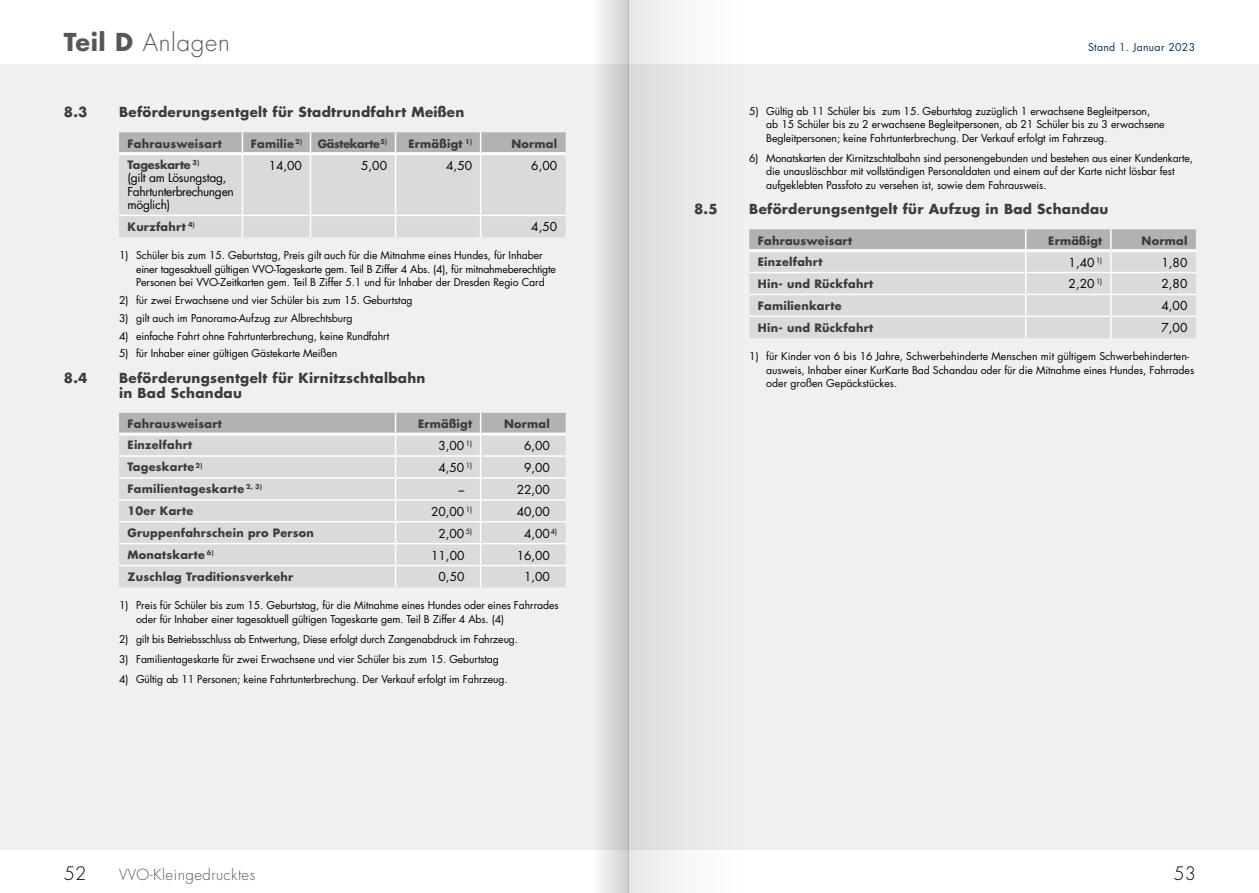
<style>
.page{position:relative;width:1259px;height:893px;background:#fff}
.page>*{position:absolute;margin:0;border:0;box-sizing:border-box;transform-origin:0 0}
.t1{font:300 24px "Futura Std";letter-spacing:.03em;color:#575756}
.t2{font:300 18px "Futura Std";color:#000}
.t3{font:300 15px "Futura Std";letter-spacing:.03em;color:#575756}
.t4{font:700 13.5px/15px "Futura Std";letter-spacing:.02em;color:#3c3c3b}
.t5{font:12px/13.5px "Futura Std";letter-spacing:-.02em;color:#000}
.t6{font:700 11.25px "Futura Std";letter-spacing:.02em;color:#3c3c3b}
.t7{font:700 11.25px "Futura Std";letter-spacing:-.03em;color:#3c3c3b}
.t8{font:700 11.25px "Futura Std";letter-spacing:-.02em;color:#3c3c3b}
.t9{font:10.5px/13.5px "Futura Std";letter-spacing:-.01em;color:#000}
.t10{font:10.5px "Futura Std";letter-spacing:.03em;color:#00305d}
.s1{font-weight:700}
</style>
<div class="page">
<div style="left:629px;top:64px;width:630px;height:786px;background:#f0f0f0"></div>
<div style="left:0;top:64px;width:629px;height:786px;background:#f0f0f0"></div>
<svg style="left:628px;top:0;width:51px;height:893px;fill:#e0e0e0"></svg>
<svg style="left:600px;top:0;width:28px;height:893px"></svg>
<svg style="left:119px;top:132px;width:447px;height:105px;background:#d4d4d4"></svg>
<svg style="left:119px;top:413px;width:447px;height:174px;background:#d8d8d8"></svg>
<svg style="left:749px;top:229px;width:447px;height:109px;background:#d5d5d5"></svg>
<h1 class="t1" style="left:64px;top:28px;width:168px"><span class="s1">Teil D</span> Anlagen</h1>
<p class="t4" style="left:64px;top:105px;width:25px">8.3</p>
<p class="t4" style="left:119px;top:105px;width:347px">Beförderungsentgelt für Stadtrundfahrt Meißen</p>
<p class="t6" style="left:128px;top:136px;width:96px">Fahrausweisart</p>
<p class="t6" style="left:251px;top:136px;width:53px">Familie<sup>2)</sup></p>
<p class="t7" style="left:318px;top:136px;width:71px">Gästekarte<sup>5)</sup></p>
<p class="t6" style="left:408px;top:136px;width:65px">Ermäßigt <sup>1)</sup></p>
<p class="t6" style="left:511px;top:136px;width:47px">Normal</p>
<p class="t8" style="left:128px;top:157px;width:73px">Tageskarte <sup>3)</sup></p>
<p class="t5" style="left:128px;top:171px;width:108px">(gilt am Lösungstag,<br>Fahrtunterbrechungen möglich)</p>
<p class="t5" style="left:269px;top:158px;width:35px">14,00</p>
<p class="t5" style="left:361px;top:158px;width:27px">5,00</p>
<p class="t5" style="left:446px;top:158px;width:27px">4,50</p>
<p class="t5" style="left:531px;top:158px;width:27px">6,00</p>
<p class="t6" style="left:128px;top:219px;width:69px">Kurzfahrt <sup>4)</sup></p>
<p class="t5" style="left:531px;top:220px;width:27px">4,50</p>
<p class="t9" style="left:136px;top:249px;width:421px;text-indent:-17px">1) Schüler bis zum 15. Geburtstag, Preis gilt auch für die Mitnahme eines Hundes, für Inhaber einer tagesaktuell gültigen VVO-Tageskarte gem. Teil B Ziffer 4 Abs. (4), für mitnahmeberechtigte<br>Personen bei VVO-Zeitkarten gem. Teil B Ziffer 5.1 und für Inhaber der Dresden Regio Card</p>
<p class="t9" style="left:119px;top:294px;width:295px">2) für zwei Erwachsene und vier Schüler bis zum 15. Geburtstag</p>
<p class="t9" style="left:119px;top:311px;width:235px">3) gilt auch im Panorama-Aufzug zur Albrechtsburg</p>
<p class="t9" style="left:119px;top:329px;width:272px">4) einfache Fahrt ohne Fahrtunterbrechung, keine Rundfahrt</p>
<p class="t9" style="left:119px;top:347px;width:220px">5) für Inhaber einer gültigen Gästekarte Meißen</p>
<p class="t4" style="left:64px;top:370px;width:25px">8.4</p>
<p class="t4" style="left:119px;top:370px;width:308px">Beförderungsentgelt für Kirnitzschtalbahn in Bad Schandau</p>
<p class="t6" style="left:128px;top:416px;width:96px">Fahrausweisart</p>
<p class="t6" style="left:418px;top:416px;width:56px">Ermäßigt</p>
<p class="t6" style="left:504px;top:416px;width:47px">Normal</p>
<p class="t6" style="left:128px;top:438px;width:66px">Einzelfahrt</p>
<p class="t5" style="left:438px;top:439px;width:35px">3,00 <sup>1)</sup></p>
<p class="t5" style="left:524px;top:439px;width:27px">6,00</p>
<p class="t6" style="left:128px;top:460px;width:76px">Tageskarte <sup>2)</sup></p>
<p class="t5" style="left:438px;top:461px;width:35px">4,50 <sup>1)</sup></p>
<p class="t5" style="left:524px;top:461px;width:27px">9,00</p>
<p class="t6" style="left:128px;top:481px;width:136px">Familientageskarte <sup>2,</sup> <sup>3)</sup></p>
<p class="t5" style="left:458px;top:483px;width:7px">–</p>
<p class="t5" style="left:517px;top:483px;width:35px">22,00</p>
<p class="t6" style="left:128px;top:503px;width:67px">10er Karte</p>
<p class="t5" style="left:431px;top:505px;width:43px">20,00 <sup>1)</sup></p>
<p class="t5" style="left:517px;top:505px;width:35px">40,00</p>
<p class="t6" style="left:128px;top:525px;width:188px">Gruppenfahrschein pro Person</p>
<p class="t5" style="left:438px;top:527px;width:35px">2,00 <sup>5)</sup></p>
<p class="t5" style="left:524px;top:527px;width:35px">4,00<sup>4)</sup></p>
<p class="t6" style="left:128px;top:547px;width:88px">Monatskarte <sup>6)</sup></p>
<p class="t5" style="left:431px;top:548px;width:35px">11,00</p>
<p class="t5" style="left:517px;top:548px;width:35px">16,00</p>
<p class="t6" style="left:128px;top:569px;width:167px">Zuschlag Traditionsverkehr</p>
<p class="t5" style="left:438px;top:570px;width:27px">0,50</p>
<p class="t5" style="left:524px;top:570px;width:27px">1,00</p>
<p class="t9" style="left:136px;top:599px;width:424px;text-indent:-17px">1) Preis für Schüler bis zum 15. Geburtstag, für die Mitnahme eines Hundes oder eines Fahrrades oder für Inhaber einer tagesaktuell gültigen Tageskarte gem. Teil B Ziffer 4 Abs. (4)</p>
<p class="t9" style="left:119px;top:632px;width:400px">2) gilt bis Betriebsschluss ab Entwertung, Diese erfolgt durch Zangenabdruck im Fahrzeug.</p>
<p class="t9" style="left:119px;top:652px;width:381px">3) Familientageskarte für zwei Erwachsene und vier Schüler bis zum 15. Geburtstag</p>
<p class="t9" style="left:119px;top:672px;width:390px">4) Gültig ab 11 Personen; keine Fahrtunterbrechung. Der Verkauf erfolgt im Fahrzeug.</p>
<p class="t10" style="left:1088px;top:40px;width:109px">Stand 1. Januar 2023</p>
<p class="t9" style="left:766px;top:104px;width:400px;text-indent:-17px">5) Gültig ab 11 Schüler bis zum 15. Geburtstag zuzüglich 1 erwachsene Begleitperson, ab 15 Schüler bis zu 2 erwachsene Begleitpersonen, ab 21 Schüler bis zu 3 erwachsene<br>Begleitpersonen; keine Fahrtunterbrechung. Der Verkauf erfolgt im Fahrzeug.</p>
<p class="t9" style="left:766px;top:151px;width:428px;text-indent:-17px">6) Monatskarten der Kirnitzschtalbahn sind personengebunden und bestehen aus einer Kundenkarte, die unauslöschbar mit vollständigen Personaldaten und einem auf der Karte nicht lösbar fest aufgeklebten Passfoto zu versehen ist, sowie dem Fahrausweis.</p>
<p class="t4" style="left:694px;top:202px;width:25px">8.5</p>
<p class="t4" style="left:749px;top:202px;width:361px">Beförderungsentgelt für Aufzug in Bad Schandau</p>
<p class="t6" style="left:758px;top:233px;width:96px">Fahrausweisart</p>
<p class="t6" style="left:1048px;top:233px;width:56px">Ermäßigt</p>
<p class="t6" style="left:1141px;top:233px;width:47px">Normal</p>
<p class="t6" style="left:758px;top:254px;width:66px">Einzelfahrt</p>
<p class="t5" style="left:1068px;top:256px;width:35px">1,40 <sup>1)</sup></p>
<p class="t5" style="left:1161px;top:256px;width:27px">1,80</p>
<p class="t6" style="left:758px;top:276px;width:117px">Hin- und Rückfahrt</p>
<p class="t5" style="left:1068px;top:277px;width:35px">2,20 <sup>1)</sup></p>
<p class="t5" style="left:1161px;top:277px;width:27px">2,80</p>
<p class="t6" style="left:758px;top:298px;width:85px">Familienkarte</p>
<p class="t5" style="left:1161px;top:299px;width:27px">4,00</p>
<p class="t6" style="left:758px;top:320px;width:117px">Hin- und Rückfahrt</p>
<p class="t5" style="left:1161px;top:321px;width:27px">7,00</p>
<p class="t9" style="left:766px;top:350px;width:429px;text-indent:-17px">1) für Kinder von 6 bis 16 Jahre, Schwerbehinderte Menschen mit gültigem Schwerbehinderten&shy;ausweis, Inhaber einer KurKarte Bad Schandau oder für die Mitnahme eines Hundes, Fahrrades oder großen Gepäckstückes.</p>
<h2 class="t2" style="left:64px;top:863px;width:24px">52</h2>
<h3 class="t3" style="left:119px;top:866px;width:138px">VVO-Kleingedrucktes</h3>
<h2 class="t2" style="left:1173px;top:863px;width:24px">53</h2>
</div>
